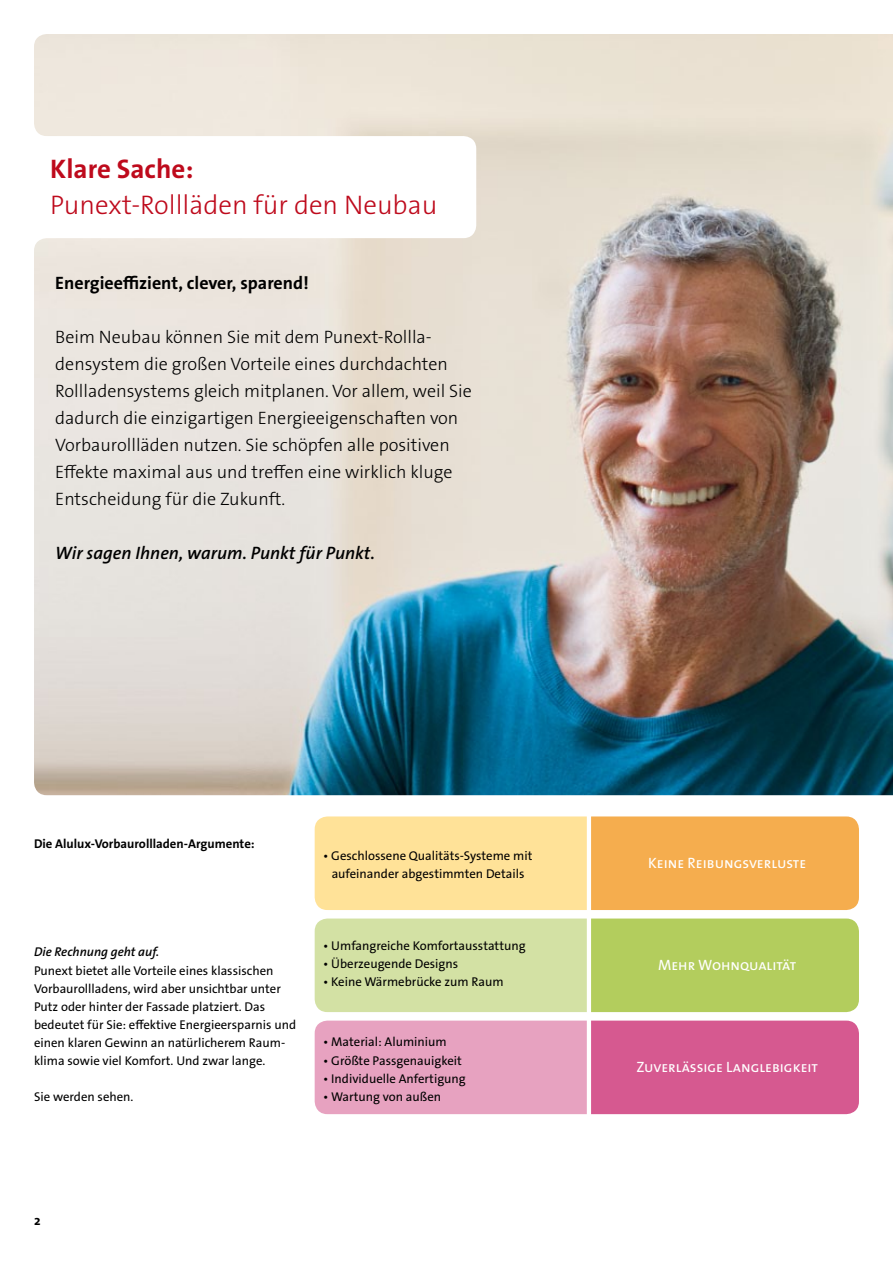
<style>
.page{position:relative;width:893px;height:1263px;background:#fff}
.page>*{position:absolute;margin:0;border:0;box-sizing:border-box;transform-origin:0 0}
.t1{font:300 27px "The Sans Os F";color:#be0a1c}
.t2{font:700 27px "The Sans Os F";color:#be0a1c}
.t3{font:300 18px/27px "The Sans Os F";color:#000}
.t4{font:italic 600 18px "The Sans Os F";color:#000}
.t5{font:700 18px "The Sans Os F";color:#000}
.t6{font:15px "The Sans Os F";color:#fff}
.t7{font:700 13.5px "The Sans Os F";color:#000}
.t8{font:12.75px/18px "The Sans Os F";color:#000}
.t9{font:700 12.75px "The Sans Os F";color:#000}
.t10{font:italic 600 12.75px "The Sans Os F";color:#000}
</style>
<div class="page">
<svg style="left:315px;top:918px;width:544px;height:94px;background:#c4d782"></svg>
<svg style="left:315px;top:816px;width:544px;height:94px;background:#fac875"></svg>
<svg style="left:315px;top:1020px;width:544px;height:94px;background:#df7fa9"></svg>
<img style="left:476px;top:34px;width:417px;height:761px">
<svg style="left:34px;top:34px;width:442px;height:762px;background:#d6d8d5"></svg>
<h1 class="t2" style="left:50px;top:151px;width:145px">Klare Sache:</h1>
<h1 class="t1" style="left:50px;top:187px;width:389px">Punext-Rollläden für den Neubau</h1>
<h2 class="t5" style="left:55px;top:271px;width:255px">Energieeffizient, clever, sparend!</h2>
<p class="t3" style="left:55px;top:323px;width:418px">Beim Neubau können Sie mit dem Punext-Rollla&shy;densystem die großen Vorteile eines durchdachten Rollladensystems gleich mitplanen. Vor allem, weil Sie dadurch die einzigartigen Energieeigenschaften von Vorbaurollläden nutzen. Sie schöpfen alle positiven Effekte maximal aus und treffen eine wirklich kluge Entscheidung für die Zukunft.</p>
<h2 class="t4" style="left:55px;top:541px;width:321px">Wir sagen Ihnen, warum. Punkt für Punkt.</h2>
<p class="t9" style="left:34px;top:836px;width:222px">Die Alulux-Vorbaurollladen-Argumente:</p>
<p class="t10" style="left:34px;top:944px;width:127px">Die Rechnung geht auf.</p>
<p class="t8" style="left:34px;top:961px;width:264px">Punext bietet alle Vorteile eines klassischen Vorbaurollladens, wird aber unsichtbar unter Putz oder hinter der Fassade platziert. Das bedeutet für Sie: effektive Energieersparnis und einen klaren Gewinn an natürlicherem Raum&shy;klima sowie viel Komfort. Und zwar lange.</p>
<p class="t8" style="left:34px;top:1087px;width:101px">Sie werden sehen.</p>
<p class="t8" style="left:323px;top:847px;width:211px;text-align:center">• Geschlossene Qualitäts-Systeme mit aufeinander abgestimmten Details</p>
<p class="t8" style="left:323px;top:937px;width:204px">• Umfangreiche Komfortausstattung</p>
<p class="t8" style="left:323px;top:955px;width:137px">• Überzeugende Designs</p>
<p class="t8" style="left:323px;top:973px;width:182px">• Keine Wärmebrücke zum Raum</p>
<p class="t8" style="left:323px;top:1033px;width:125px">• Material: Aluminium</p>
<p class="t8" style="left:323px;top:1051px;width:140px">• Größte Passgenauigkeit</p>
<p class="t8" style="left:323px;top:1069px;width:144px">• Individuelle Anfertigung</p>
<p class="t8" style="left:323px;top:1087px;width:120px">• Wartung von außen</p>
<p class="t7" style="left:34px;top:1212px;width:8px">2</p>
<p class="t6" style="left:648px;top:853px;width:159px">Keine Reibungsverluste</p>
<p class="t6" style="left:658px;top:955px;width:140px">Mehr Wohnqualität</p>
<p class="t6" style="left:636px;top:1057px;width:183px">Zuverlässige Langlebigkeit</p>
</div>
